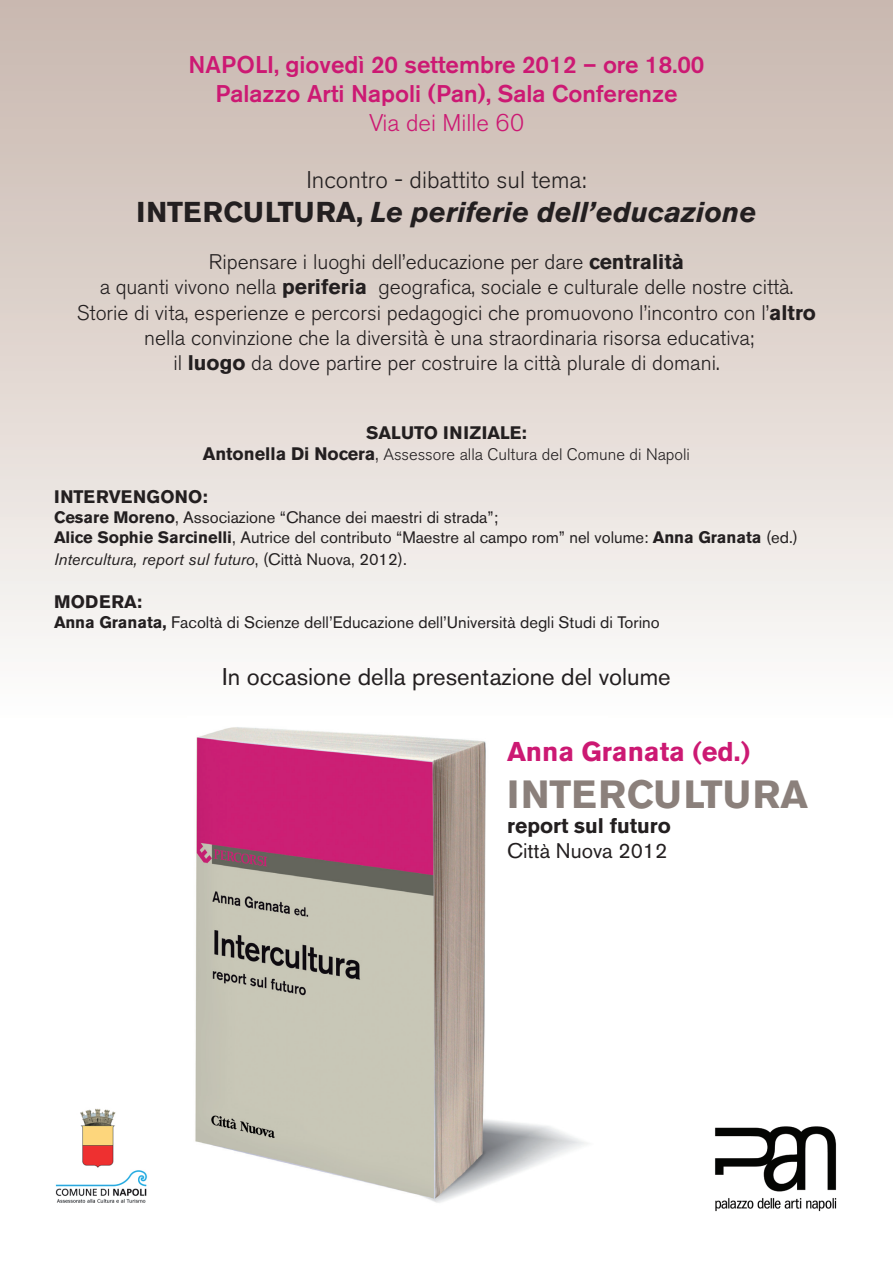
<style>
.page{position:relative;width:893px;height:1263px;background:#fff}
.page>*{position:absolute;margin:0;border:0;box-sizing:border-box;transform-origin:0 0}
.t1{font:700 39px "Akzidenz Grotesk BE";color:#8b807b}
.t2{font:italic 700 28.5px "Akzidenz Grotesk BE";color:#231f20}
.t3{font:700 27px "Akzidenz Grotesk BE";color:#cc1973}
.t4{font:500 24px/28.8px "Akzidenz Grotesk BE";color:#cc1973;text-align:center}
.t5{font:24px "Akzidenz Grotesk BE";color:#231f20}
.t6{font:300 24px "Akzidenz Grotesk BE";color:#231f20}
.t7{font:300 24px "Akzidenz Grotesk BE";color:#cc1973}
.t8{font:300 21px/25.2px "Akzidenz Grotesk BE";color:#231f20;text-align:center}
.t9{font:700 21px "Akzidenz Grotesk BE";color:#231f20}
.t10{font:21px "Akzidenz Grotesk BE";color:#231f20}
.t11{font:700 18px "Akzidenz Grotesk BE";letter-spacing:.02em;color:#231f20}
.t12{font:16.5px/19.8px "Akzidenz Grotesk BE";color:#231f20}
.t13{font:300 16.5px "Akzidenz Grotesk BE";color:#231f20}
.t14{font:italic 16.5px "Akzidenz Grotesk BE";color:#231f20}
.s1{font-style:normal}
.s2{font-weight:700}
.s3{font-weight:700;font-size:18px}
.s4{font-size:18px}
</style>
<div class="page">
<div style="left:0;top:0;width:893px;height:725px;background:linear-gradient(to bottom,#c7b5ac,#fdfcfb)"></div>
<img style="left:188px;top:716px;width:419px;height:487px">
<img style="left:55px;top:1108px;width:93px;height:95px">
<img style="left:715px;top:1126px;width:122px;height:86px">
<p class="t4" style="left:189px;top:50px;width:517px">NAPOLI, giovedì 20 settembre 2012 – ore 18.00<br>Palazzo Arti Napoli (Pan), Sala Conferenze</p>
<p class="t7" style="left:369px;top:109px;width:156px">Via dei Mille 60</p>
<p class="t6" style="left:306px;top:166px;width:282px">Incontro - dibattito sul tema:</p>
<h2 class="t2" style="left:136px;top:195px;width:622px"><span class="s1">INTERCULTURA,</span> Le periferie dell’educazione</h2>
<p class="t8" style="left:77px;top:250px;width:741px">Ripensare i luoghi dell’educazione per dare <span class="s2">centralità<br></span>a quanti vivono nella <span class="s2">periferia</span> geografica, sociale e culturale delle nostre città.<br>Storie di vita, esperienze e percorsi pedagogici che promuovono l’incontro con l’<span class="s2">altro </span>nella convinzione che la diversità è una straordinaria risorsa educativa;<br>il <span class="s2">luogo</span> da dove partire per costruire la città plurale di domani.</p>
<p class="t11" style="left:366px;top:422px;width:25px">Salut</p>
<p class="t11" style="left:424px;top:422px;width:69px">o iniziale</p>
<p class="t11" style="left:521px;top:422px;width:7px">:</p>
<p class="t13" style="left:203px;top:445px;width:489px"><span class="s3">Antonella Di Nocera</span><span class="s4">,</span> Assessore alla Cultura del Comune di Napoli</p>
<p class="t11" style="left:54px;top:487px;width:155px">INTERVENGONO:</p>
<p class="t12" style="left:54px;top:507px;width:745px"><span class="s2">Cesare Moreno</span>, Associazione “Chance dei maestri di strada”;<br><span class="s2">Alice Sophie Sarcinelli</span>, Autrice del contributo “Maestre al campo rom” nel volume: <span class="s2">Anna Granata</span> (ed.)</p>
<p class="t14" style="left:54px;top:549px;width:354px">Intercultura, report sul futuro<span class="s1">, (Città Nuova, 2012).</span></p>
<p class="t11" style="left:54px;top:591px;width:90px">MODERA:</p>
<p class="t12" style="left:54px;top:612px;width:607px"><span class="s2">Anna Granata,</span> Facoltà di Scienze dell’Educazione dell’Università degli Studi di Torino</p>
<p class="t5" style="left:222px;top:662px;width:450px">In occasione della presentazione del volume</p>
<p class="t3" style="left:507px;top:736px;width:244px">Anna Granata (ed.)</p>
<h1 class="t1" style="left:507px;top:772px;width:302px">INTERCULTURA</h1>
<p class="t9" style="left:507px;top:814px;width:165px">report sul futuro</p>
<p class="t10" style="left:507px;top:838px;width:162px">Città Nuova 2012</p>
</div>
